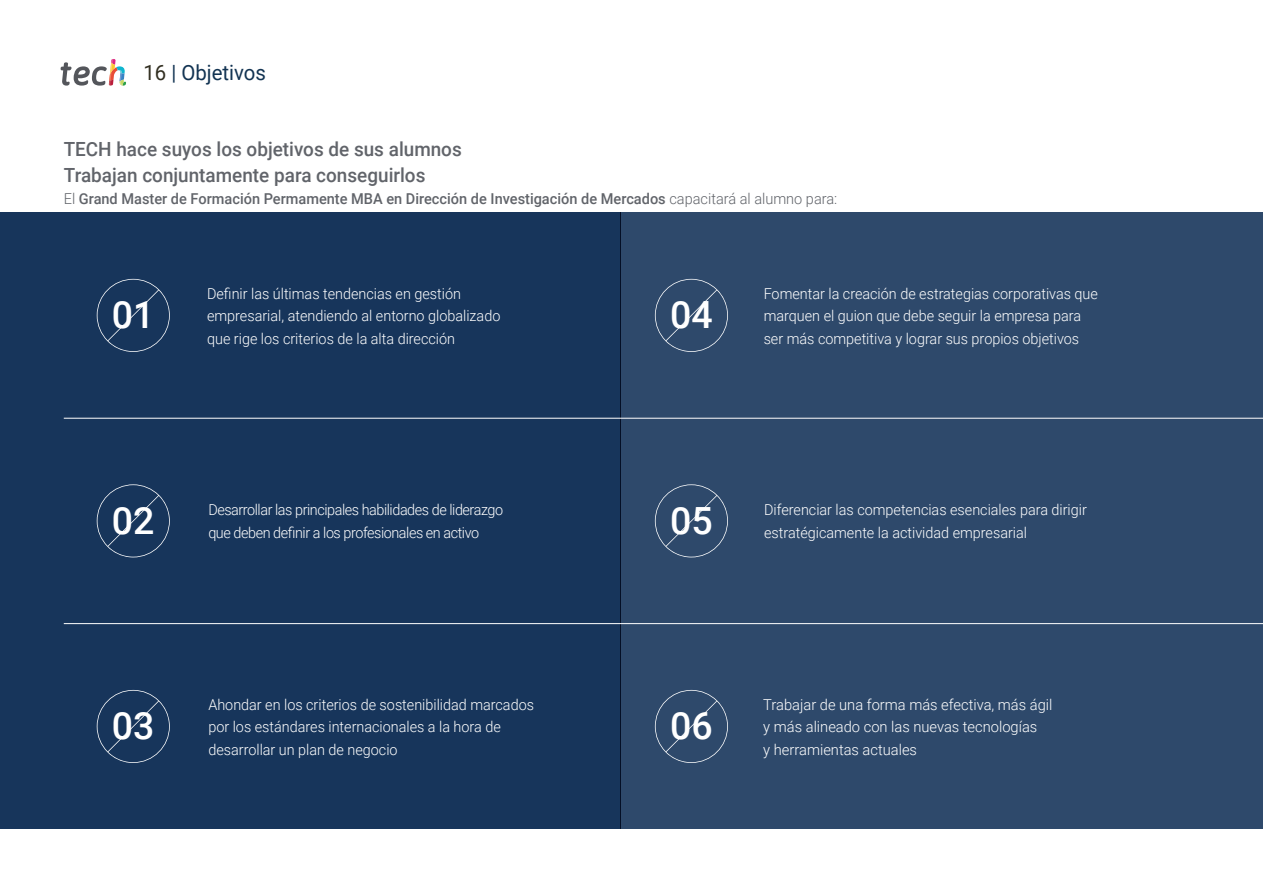
<style>
.page{position:relative;width:1263px;height:893px;background:#fff}
.page>*{position:absolute;margin:0;border:0;box-sizing:border-box;transform-origin:0 0}
.t1{font:500 37.5px "Roboto";color:#fff}
.t2{font:21px "Roboto";color:#123352}
.t3{font:500 19.5px/25.5px "Roboto";color:#61646a}
.t4{font:300 15px/22.5px "Roboto";color:#fff;scale:.96 1}
.t5{font:500 15px "Roboto";color:#61646a}
.t6{font:300 15px/22.5px "Roboto";color:#fff}
.t7{font:300 15px "Roboto";letter-spacing:-.03em;color:#fff;scale:.96 1}
.s1{color:#312e20}
.s2{font-weight:300}
</style>
<div class="page">
<svg style="left:61px;top:59px;width:65px;height:27px"></svg>
<div style="left:0;top:213px;width:621px;height:616px;background:#17355b"></div>
<div style="left:621px;top:213px;width:642px;height:616px;background:#2e496b"></div>
<svg style="left:97px;top:279px;width:73px;height:73px"></svg>
<svg style="left:97px;top:690px;width:73px;height:73px"></svg>
<svg style="left:97px;top:484px;width:73px;height:73px"></svg>
<svg style="left:655px;top:279px;width:73px;height:73px"></svg>
<svg style="left:655px;top:484px;width:73px;height:73px"></svg>
<svg style="left:655px;top:690px;width:73px;height:73px"></svg>
<hr style="left:64px;top:418px;width:1199px;height:1px;background:#fff">
<hr style="left:64px;top:623px;width:1199px;height:1px;background:#fff">
<h2 class="t2" style="left:144px;top:57px;width:124px"><span class="s1">16</span> | Objetivos</h2>
<h3 class="t3" style="left:64px;top:136px;width:400px">TECH hace suyos los objetivos de sus alumnos<br>Trabajan conjuntamente para conseguirlos</h3>
<p class="t5" style="left:64px;top:188px;width:775px"><span class="s2">El</span> Grand Master de Formación Permamente MBA en Dirección de Investigación de Mercados <span class="s2">capacitará al alumno para:</span></p>
<h1 class="t1" style="left:112px;top:288px;width:44px">01</h1>
<p class="t4" style="left:207px;top:281px;width:307px">Definir las últimas tendencias en gestión empresarial, atendiendo al entorno globalizado que rige los criterios de la alta dirección</p>
<h1 class="t1" style="left:670px;top:288px;width:44px">04</h1>
<p class="t4" style="left:764px;top:281px;width:350px">Fomentar la creación de estrategias corporativas que marquen el guion que debe seguir la empresa para ser más competitiva y lograr sus propios objetivos</p>
<h1 class="t1" style="left:112px;top:494px;width:44px">02</h1>
<p class="t7" style="left:208px;top:499px;width:309px">Desarrollar las principales habilidades de liderazgo</p>
<p class="t7" style="left:208px;top:522px;width:284px">que deben definir a los profesionales en activo</p>
<h1 class="t1" style="left:670px;top:494px;width:44px">05</h1>
<p class="t4" style="left:764px;top:498px;width:338px">Diferenciar las competencias esenciales para dirigir estratégicamente la actividad empresarial</p>
<h1 class="t1" style="left:112px;top:699px;width:44px">03</h1>
<p class="t4" style="left:208px;top:692px;width:341px">Ahondar en los criterios de sostenibilidad marcados por los estándares internacionales a la hora de desarrollar un plan de negocio</p>
<h1 class="t1" style="left:670px;top:699px;width:44px">06</h1>
<p class="t6" style="left:763px;top:692px;width:291px">Trabajar de una forma más efectiva, más ágil y más alineado con las nuevas tecnologías<br>y herramientas actuales</p>
</div>
